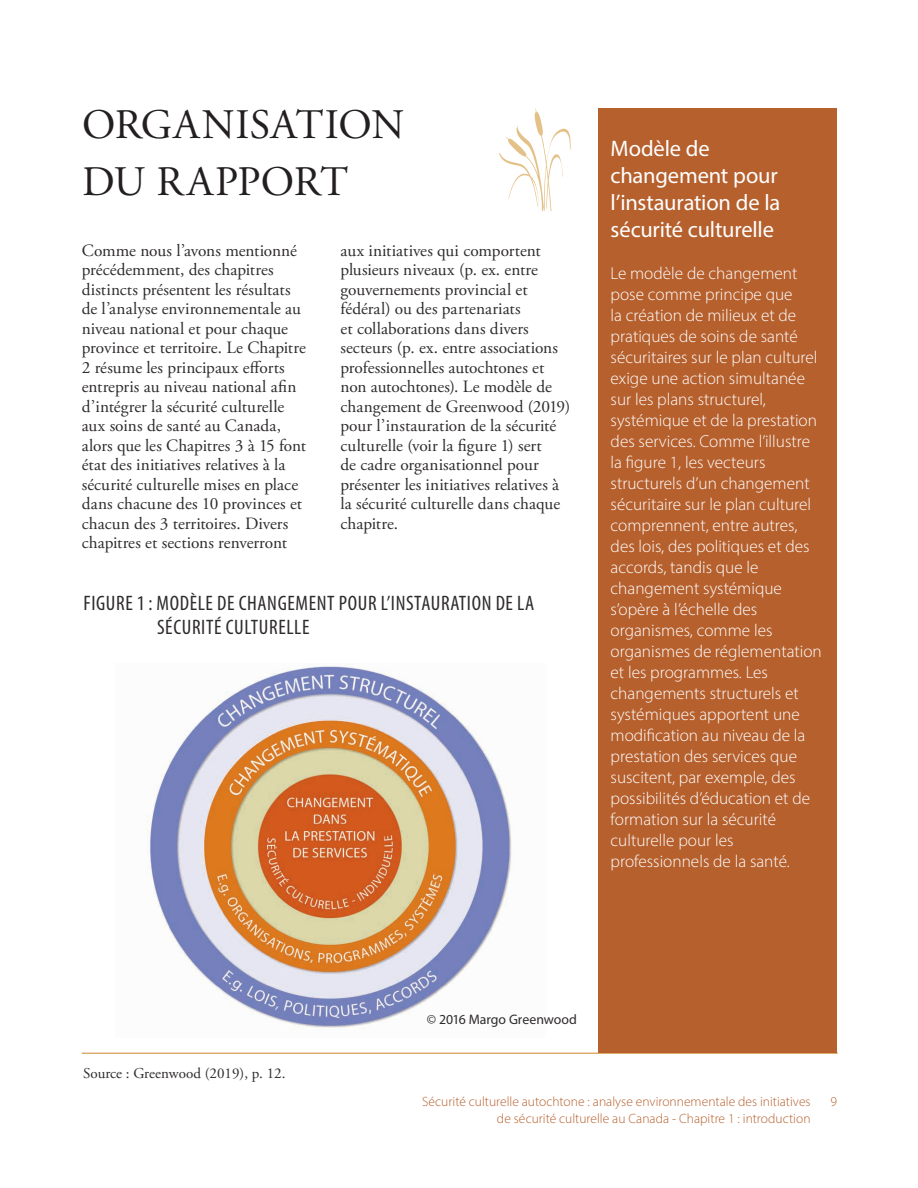
<style>
.page{position:relative;width:918px;height:1188px;background:#fff}
.page>*{position:absolute;margin:0;border:0;box-sizing:border-box;transform-origin:0 0}
.t1{font:42px/57px "Adobe Garamond Pro";letter-spacing:-.005em;color:#231f20}
.t2{font:22.5px/27px "Myriad Pro";letter-spacing:-.01em;color:#fff}
.t3{font:condensed 21px/24px "Myriad Pro";letter-spacing:.03em;color:#2e2b2c}
.t4{font:17.25px/19.5px "Adobe Garamond Pro";color:#2e2b2c}
.t5{font:300 17.25px/21px "Myriad Pro";color:#fff}
.t6{font:15px "Adobe Garamond Pro";color:#2e2b2c}
.t7{font:13.8px "Myriad Pro";letter-spacing:-.005em;color:#2e2b2c}
.t8{font:300 13.5px "Myriad Pro";color:#b6602e}
</style>
<div class="page">
<img style="left:146px;top:665px;width:366px;height:364px">
<hr style="left:82px;top:1053px;width:756px;height:1px;background:#c9862a">
<div style="left:598px;top:108px;width:239px;height:945px;background:#b6602e"></div>
<svg style="left:499px;top:108px;width:72px;height:104px"></svg>
<h1 class="t1" style="left:82px;top:98px;width:324px">ORGANISATION<br>DU RAPPORT</h1>
<p class="t4" style="left:82px;top:241px;width:226px">Comme nous l’avons mentionné précédemment, des chapitres distincts présentent les résultats de l’analyse environnementale au niveau national et pour chaque province et territoire. Le Chapitre 2 résume les principaux efforts entrepris au niveau national afin d’intégrer la sécurité culturelle aux soins de santé au Canada, alors que les Chapitres 3 à 15 font état des initiatives relatives à la sécurité culturelle mises en place dans chacune des 10 provinces et chacun des 3 territoires. Divers chapitres et sections renverront</p>
<p class="t4" style="left:340px;top:241px;width:231px">aux initiatives qui comportent plusieurs niveaux (p. ex. entre gouvernements provincial et fédéral) ou des partenariats<br>et collaborations dans divers secteurs (p. ex. entre associations professionnelles autochtones et non autochtones). Le modèle de changement de Greenwood (2019) pour l’instauration de la sécurité culturelle (voir la figure 1) sert<br>de cadre organisationnel pour présenter les initiatives relatives à la sécurité culturelle dans chaque chapitre.</p>
<p class="t3" style="left:157px;top:591px;width:379px;text-indent:-74px">FIGURE 1 : MODÈLE DE CHANGEMENT POUR L’INSTAURATION DE LA<br>SÉCURITÉ CULTURELLE</p>
<h2 class="t2" style="left:611px;top:135px;width:171px">Modèle de changement pour l’instauration de la sécurité culturelle</h2>
<p class="t5" style="left:611px;top:263px;width:213px">Le modèle de changement pose comme principe que<br>la création de milieux et de pratiques de soins de santé sécuritaires sur le plan culturel exige une action simultanée sur les plans structurel, systémique et de la prestation des services. Comme l’illustre la figure 1, les vecteurs structurels d’un changement sécuritaire sur le plan culturel comprennent, entre autres, des lois, des politiques et des accords, tandis que le changement systémique s’opère à l’échelle des organismes, comme les organismes de réglementation et les programmes. Les changements structurels et systémiques apportent une modification au niveau de la prestation des services que suscitent, par exemple, des possibilités d’éducation et de formation sur la sécurité culturelle pour les professionnels de la santé.</p>
<p class="t6" style="left:83px;top:1064px;width:204px">Source : Greenwood (2019), p. 12.</p>
<p class="t7" style="left:427px;top:1011px;width:152px">© 2016 Margo Greenwood</p>
<p class="t8" style="left:422px;top:1094px;width:390px">Sécurité culturelle autochtone : analyse environnementale des initiatives</p>
<p class="t8" style="left:830px;top:1094px;width:8px">9</p>
<p class="t8" style="left:497px;top:1110px;width:315px">de sécurité culturelle au Canada - Chapitre 1 : introduction</p>
</div>
